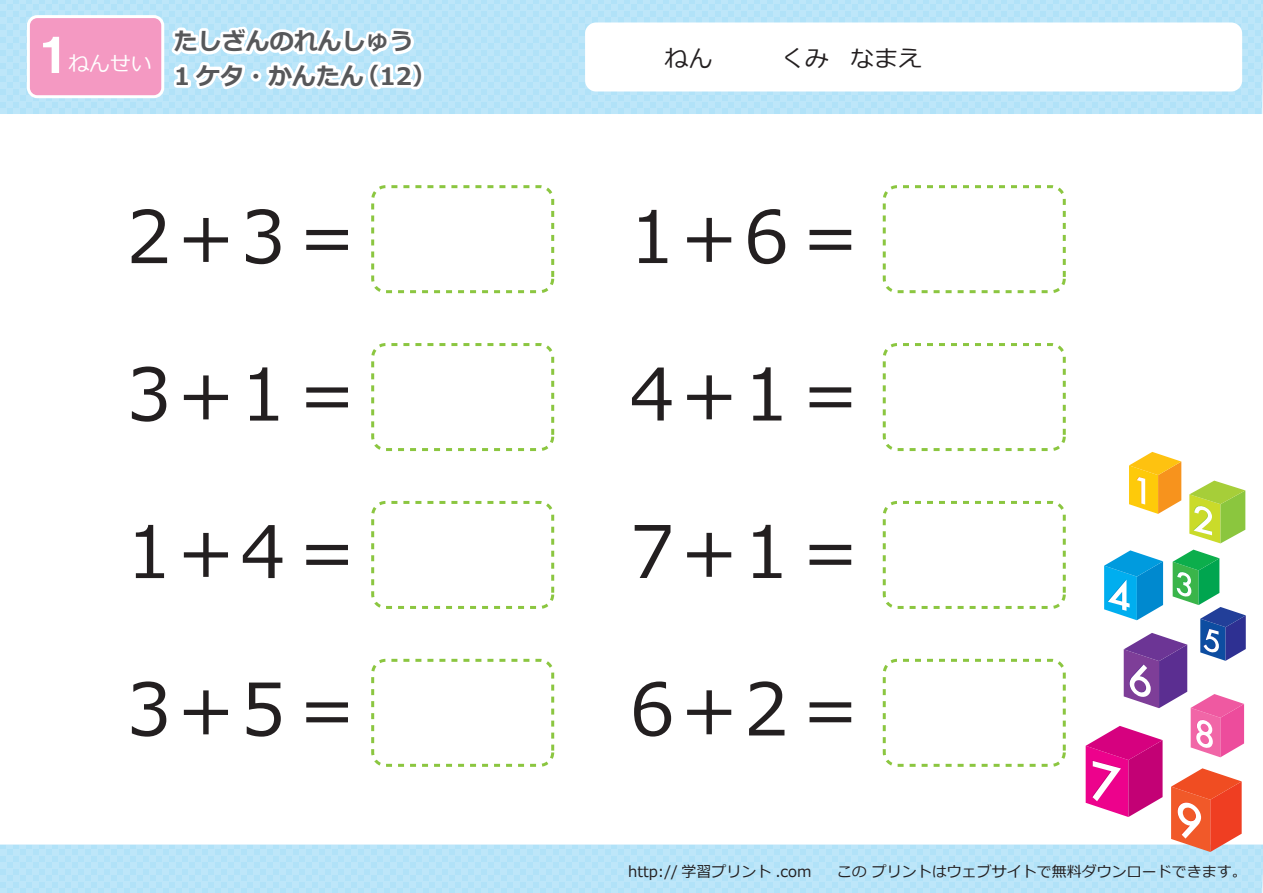
<style>
.page{position:relative;width:1263px;height:893px;background:#fff}
.page>*{position:absolute;margin:0;border:0;box-sizing:border-box;transform-origin:0 0}
.t1{font:72px/157.5px "Meiryo";color:#231f20;text-align:justify}
.t2{font:45px "HGS Soei Kakugothic UB";color:#fff;scale:1.25 1}
.t3{font:700 24px "Meiryo";color:#57585a}
.t4{font:24px "Meiryo";color:#231f20}
.t5{font:21px "Meiryo";color:#fff}
.t6{font:15px "Meiryo";color:#231f20}
</style>
<div class="page">
<svg style="left:0;top:0;width:1263px;height:114px;background:#b8e4f8"></svg>
<div style="left:585px;top:22px;width:657px;height:69px;background:#fff;border-radius:11px"></div>
<div style="left:27px;top:15px;width:137px;height:83px;border:6px solid #fff;border-radius:8px"></div>
<div style="left:30px;top:18px;width:131px;height:77px;background:#f499c2;border-radius:8px"></div>
<svg style="left:0;top:845px;width:1263px;height:48px;background:#b7e4f8"></svg>
<svg style="left:1129px;top:452px;width:52px;height:62px"></svg>
<svg style="left:1189px;top:481px;width:56px;height:62px"></svg>
<svg style="left:1086px;top:550px;width:160px;height:302px"></svg>
<div style="left:371px;top:185px;width:183px;height:108px;border:3px dashed #8bc640;border-radius:13px"></div>
<div style="left:371px;top:343px;width:183px;height:108px;border:3px dashed #8bc640;border-radius:13px"></div>
<div style="left:371px;top:501px;width:183px;height:108px;border:3px dashed #8bc640;border-radius:13px"></div>
<div style="left:371px;top:659px;width:183px;height:108px;border:3px dashed #8bc640;border-radius:13px"></div>
<div style="left:883px;top:185px;width:183px;height:108px;border:3px dashed #8bc640;border-radius:13px"></div>
<div style="left:883px;top:343px;width:183px;height:108px;border:3px dashed #8bc640;border-radius:13px"></div>
<div style="left:883px;top:501px;width:183px;height:108px;border:3px dashed #8bc640;border-radius:13px"></div>
<div style="left:883px;top:659px;width:183px;height:108px;border:3px dashed #8bc640;border-radius:13px"></div>
<svg style="left:166px;top:22px;width:263px;height:73px"></svg>
<p class="t2" style="left:35px;top:33px;width:30px">1</p>
<p class="t3" style="left:174px;top:25px;width:241px">たしざんのれんしゅう</p>
<p class="t5" style="left:68px;top:49px;width:85px">ねんせい</p>
<p class="t4" style="left:664px;top:41px;width:49px">ねん</p>
<p class="t4" style="left:781px;top:41px;width:143px">くみ なまえ</p>
<p class="t3" style="left:356px;top:59px;width:82px">（12）</p>
<p class="t3" style="left:174px;top:59px;width:192px">1 ケタ・かんたん</p>
<p class="t1" style="left:127px;top:162px;width:238px">2+3＝3+1＝1+4＝3+5＝</p>
<p class="t1" style="left:630px;top:162px;width:238px">1+6＝4+1＝7+1＝6+2＝</p>
<p class="t6" style="left:628px;top:861px;width:185px">http:// 学習プリント .com</p>
<p class="t6" style="left:837px;top:861px;width:412px">この プリントはウェブサイトで無料ダウンロードできます。</p>
</div>
